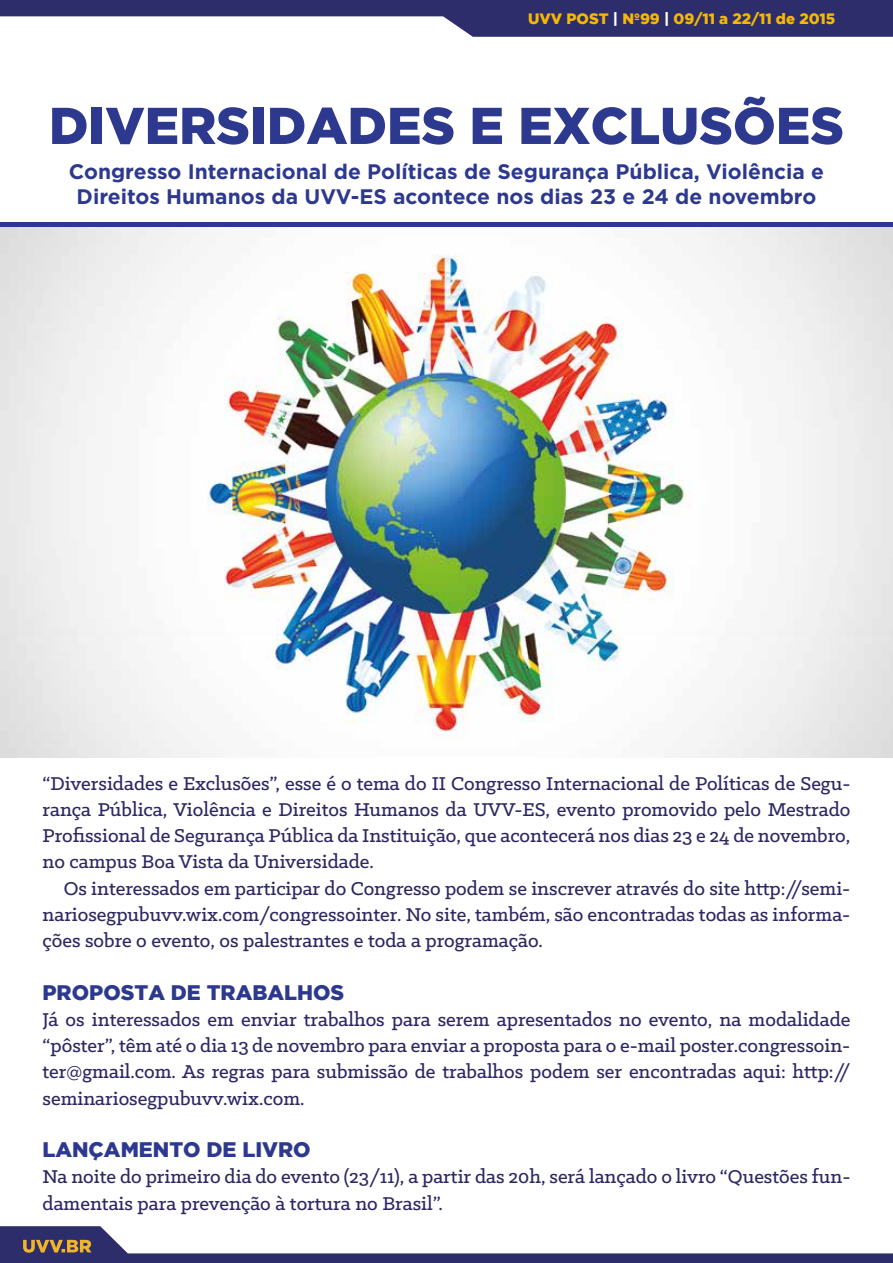
<style>
.page{position:relative;width:893px;height:1263px;background:#fff}
.page>*{position:absolute;margin:0;border:0;box-sizing:border-box;transform-origin:0 0}
.t1{font:900 51.6px "Gotham";color:#2d398e}
.t2{font:500 21px/26.2px "Klinic Slab";color:#2c2763;text-align:justify}
.t3{font:700 21px/25.2px "Gotham";color:#2d398e;text-align:center}
.t4{font:900 21px "Gotham";color:#2d398e}
.t5{font:900 15px "Gotham";color:#f6b705}
.s1{color:#fff}
</style>
<div class="page">
<svg style="left:0;top:0;width:893px;height:37px"></svg>
<svg style="left:0;top:1226px;width:893px;height:37px"></svg>
<img style="left:0;top:226px;width:893px;height:532px">
<hr style="left:0;top:222px;width:893px;height:4px;background:#2d398e">
<p class="t5" style="left:528px;top:10px;width:309px">UVV POST <span class="s1">|</span> Nº99 <span class="s1">|</span> 09/11 a 22/11 de 2015</p>
<h1 class="t1" style="left:49px;top:96px;width:796px">DIVERSIDADES E EXCLUSÕES</h1>
<p class="t3" style="left:69px;top:158px;width:757px">Congresso Internacional de Políticas de Segurança Pública, Violência e<br>Direitos Humanos da UVV-ES acontece nos dias 23 e 24 de novembro</p>
<p class="t2" style="left:43px;top:769px;width:809px">“Diversidades e Exclusões”, esse é o tema do II Congresso Internacional de Políticas de Segu&shy;rança Pública, Violência e Direitos Humanos da UVV-ES, evento promovido pelo Mestrado Profissional de Segurança Pública da Instituição, que acontecerá nos dias 23 e 24 de novembro, no campus Boa Vista da Universidade.</p>
<p class="t2" style="left:43px;top:874px;width:809px;text-indent:21px">Os interessados em participar do Congresso podem se inscrever através do site http://semi&shy;nariosegpubuvv.wix.com/congressointer. No site, também, são encontradas todas as informa&shy;ções sobre o evento, os palestrantes e toda a programação.</p>
<p class="t4" style="left:43px;top:980px;width:303px">PROPOSTA DE TRABALHOS</p>
<p class="t2" style="left:43px;top:1006px;width:809px">Já os interessados em enviar trabalhos para serem apresentados no evento, na modalidade “pôster”, têm até o dia 13 de novembro para enviar a proposta para o e-mail poster.congressoin&shy;ter@gmail.com. As regras para submissão de trabalhos podem ser encontradas aqui: http:// seminariosegpubuvv.wix.com.</p>
<p class="t4" style="left:43px;top:1137px;width:270px">LANÇAMENTO DE LIVRO</p>
<p class="t2" style="left:43px;top:1163px;width:809px">Na noite do primeiro dia do evento (23/11), a partir das 20h, será lançado o livro “Questões fun&shy;damentais para prevenção à tortura no Brasil”.</p>
</div>
